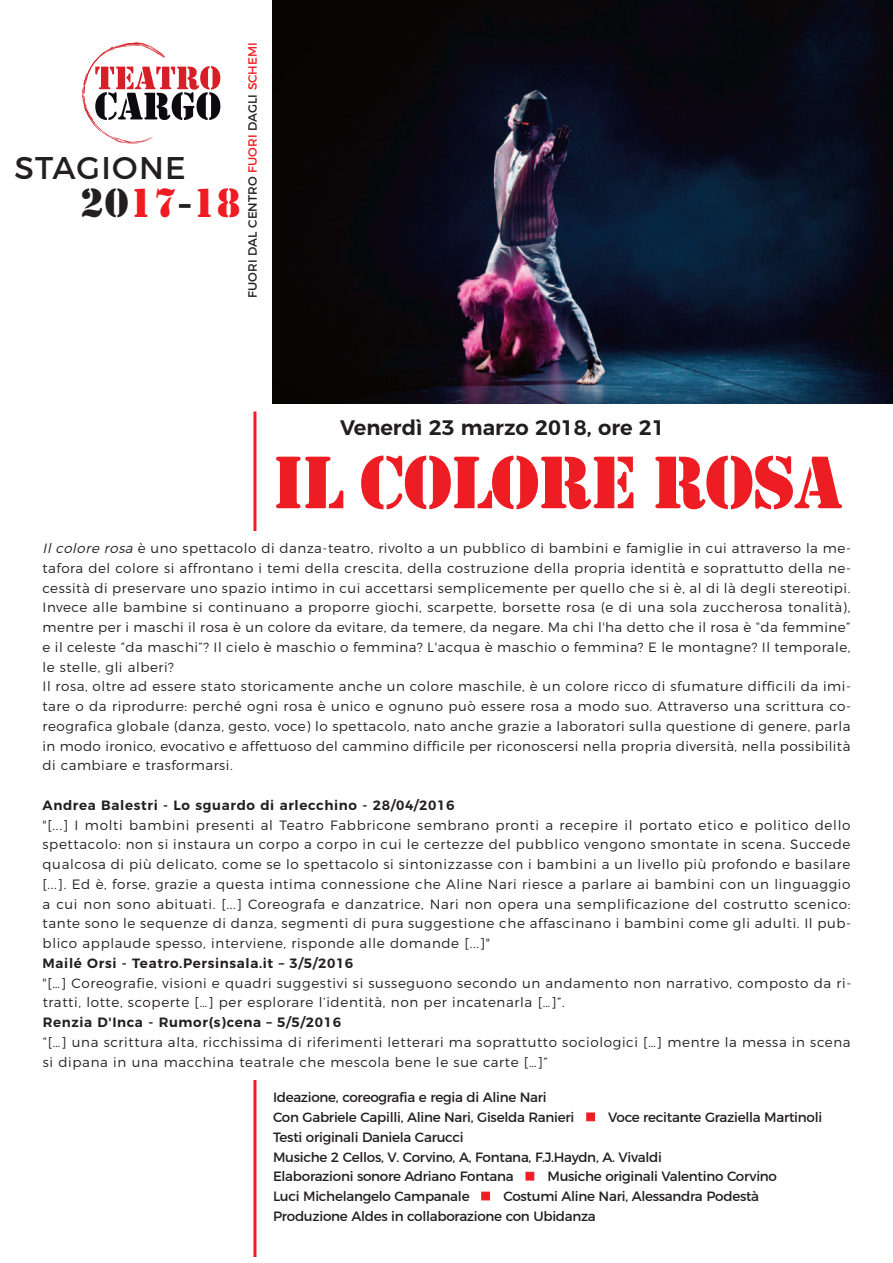
<style>
.page{position:relative;width:893px;height:1263px;background:#fff}
.page>*{position:absolute;margin:0;border:0;box-sizing:border-box;transform-origin:0 0}
.t1{font:77.4px "Stencil";letter-spacing:-.02em;color:#ee1d23}
.t2{font:42.6px "Stencil";color:#ee1d23}
.t3{font:31.35px "Montserrat";letter-spacing:.045em;color:#231f20}
.t4{font:600 21px "Montserrat";color:#231f20}
.t5{font:300 13.5px/19.8px "Montserrat";letter-spacing:.04em;color:#231f20}
.t6{font:13.5px/19.8px "Montserrat";letter-spacing:-.02em;color:#231f20}
.t7{font:600 13.5px "Montserrat";letter-spacing:.045em;color:#231f20}
.t8{font:12px "Montserrat";color:#231f20}
.s1{color:#231f20}
.s2{font-family:"Arial";color:#231f20}
.s3{color:#ee1d23}
.s4{font-style:italic}
</style>
<div class="page">
<hr style="left:253px;top:411px;width:3px;height:846px;background:#ee1d23">
<img style="left:273px;top:0;width:620px;height:404px">
<svg style="left:82px;top:43px;width:138px;height:101px"></svg>
<div style="left:43px;top:531px;width:807px;height:548px;background:#fff"></div>
<h3 class="t3" style="left:14px;top:156px;width:173px">STAGIONE</h3>
<h2 class="t2" style="left:80px;top:177px;width:163px"><span class="s1">20</span>17<span class="s2">-</span>18</h2>
<p class="t8" style="left:248px;top:298px;width:257px;rotate:-90deg">FUORI DAL CENTRO <span class="s3">FUORI</span> DAGLI <span class="s3">SCHEMI</span></p>
<h3 class="t4" style="left:340px;top:420px;width:326px">Venerdì 23 marzo 2018, ore 21</h3>
<h1 class="t1" style="left:273px;top:436px;width:571px">IL COLORE ROSA</h1>
<p class="t5" style="left:43px;top:540px;width:810px"><span class="s4">Il colore rosa</span> è uno spettacolo di danza-teatro, rivolto a un pubblico di bambini e famiglie in cui attraverso la me&shy;tafora del colore si affrontano i temi della crescita, della costruzione della propria identità e soprattutto della ne&shy;cessità di preservare uno spazio intimo in cui accettarsi semplicemente per quello che si è, al di là degli stereotipi.<br>Invece alle bambine si continuano a proporre giochi, scarpette, borsette rosa (e di una sola zuccherosa tonalità), mentre per i maschi il rosa è un colore da evitare, da temere, da negare. Ma chi l'ha detto che il rosa è “da femmine” e il celeste “da maschi”? Il cielo è maschio o femmina? L'acqua è maschio o femmina? E le montagne? Il temporale, le stelle, gli alberi?<br>Il rosa, oltre ad essere stato storicamente anche un colore maschile, è un colore ricco di sfumature difficili da imi&shy;tare o da riprodurre: perché ogni rosa è unico e ognuno può essere rosa a modo suo. Attraverso una scrittura co&shy;reografica globale (danza, gesto, voce) lo spettacolo, nato anche grazie a laboratori sulla questione di genere, parla in modo ironico, evocativo e affettuoso del cammino difficile per riconoscersi nella propria diversità, nella possibilità di cambiare e trasformarsi.</p>
<p class="t7" style="left:43px;top:800px;width:413px">Andrea Balestri - Lo sguardo di arlecchino - 28/04/2016</p>
<p class="t5" style="left:43px;top:816px;width:810px;text-align:justify">"[...] I molti bambini presenti al Teatro Fabbricone sembrano pronti a recepire il portato etico e politico dello spettacolo: non si instaura un corpo a corpo in cui le certezze del pubblico vengono smontate in scena. Succede qualcosa di più delicato, come se lo spettacolo si sintonizzasse con i bambini a un livello più profondo e basilare [...]. Ed è, forse, grazie a questa intima connessione che Aline Nari riesce a parlare ai bambini con un linguaggio a cui non sono abituati. [...] Coreografa e danzatrice, Nari non opera una semplificazione del costrutto scenico: tante sono le sequenze di danza, segmenti di pura suggestione che affascinano i bambini come gli adulti. Il pub&shy;blico applaude spesso, interviene, risponde alle domande [...]"</p>
<p class="t7" style="left:43px;top:958px;width:312px">Mailé Orsi - Teatro.Persinsala.it – 3/5/2016</p>
<p class="t5" style="left:43px;top:974px;width:810px">"[…] Coreografie, visioni e quadri suggestivi si susseguono secondo un andamento non narrativo, composto da ri&shy;tratti, lotte, scoperte […] per esplorare l’identità, non per incatenarla […]”.</p>
<p class="t7" style="left:43px;top:1017px;width:300px">Renzia D'Inca - Rumor(s)cena – 5/5/2016</p>
<p class="t5" style="left:43px;top:1033px;width:809px">“[…] una scrittura alta, ricchissima di riferimenti letterari ma soprattutto sociologici […] mentre la messa in scena si dipana in una macchina teatrale che mescola bene le sue carte […]”</p>
<p class="t6" style="left:273px;top:1089px;width:551px">Ideazione, coreografia e regia di Aline Nari<br>Con Gabriele Capilli, Aline Nari, Giselda Ranieri <span class="s3">■</span> Voce recitante Graziella Martinoli Testi originali Daniela Carucci<br>Musiche 2 Cellos, V. Corvino, A, Fontana, F.J.Haydn, A. Vivaldi<br>Elaborazioni sonore Adriano Fontana <span class="s3">■</span> Musiche originali Valentino Corvino<br>Luci Michelangelo Campanale <span class="s3">■</span> Costumi Aline Nari, Alessandra Podestà Produzione Aldes in collaborazione con Ubidanza</p>
</div>
